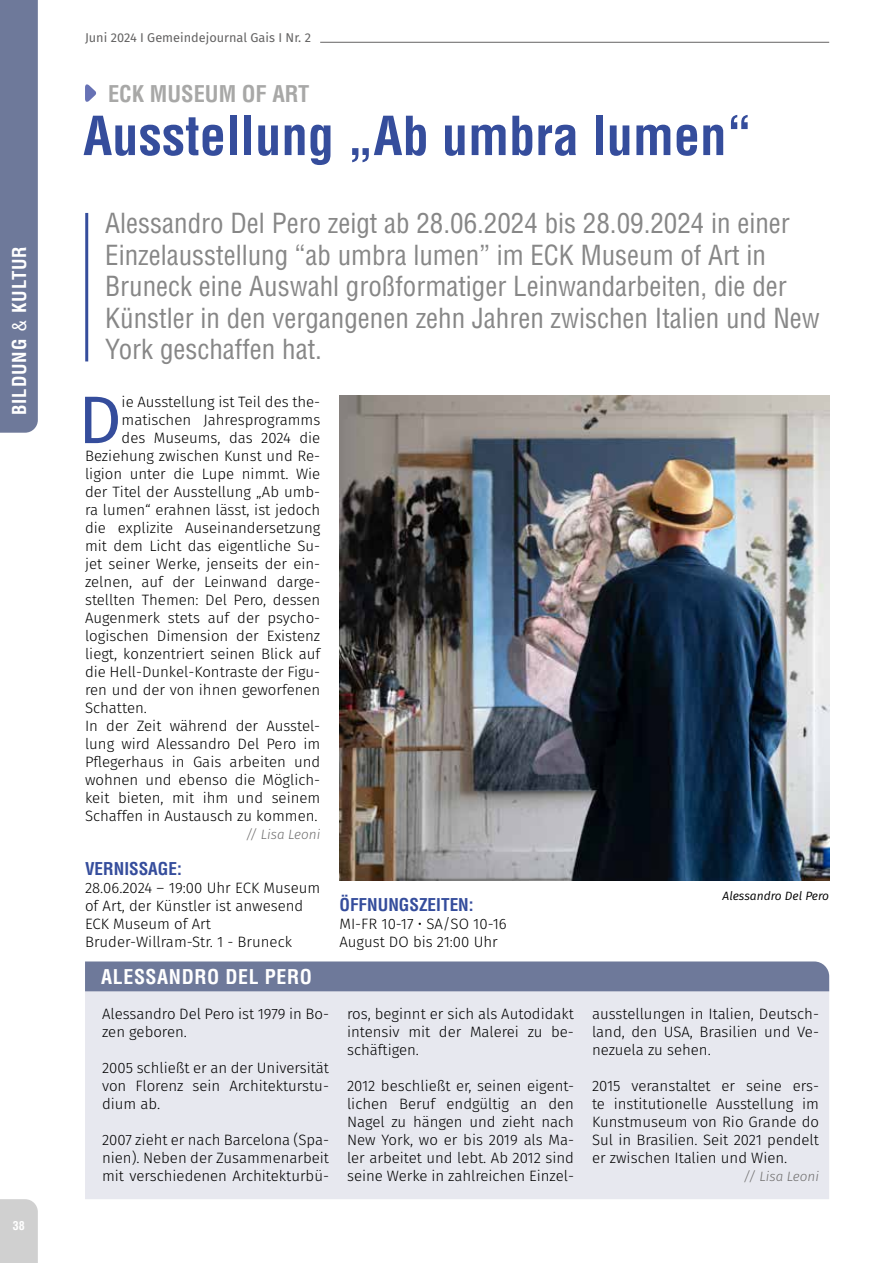
<style>
.page{position:relative;width:893px;height:1263px;background:#fff}
.page>*{position:absolute;margin:0;border:0;box-sizing:border-box;transform-origin:0 0}
.t1{font:67.2px "Fira Sans";color:#354d9c}
.t2{font:700 condensed 52.5px "Helvetica LT Std";color:#354d9c}
.t3{font:condensed 27px/31.5px "Helvetica LT Std";color:#878787}
.t4{font:700 condensed 22.5px "Helvetica LT Std";color:#a8a8a7}
.t5{font:700 condensed 19.95px "Helvetica LT Std";letter-spacing:.03em;color:#fff}
.t6{font:700 condensed 18.75px "Helvetica LT Std";letter-spacing:.05em;color:#fff}
.t7{font:700 condensed 17.25px "Helvetica LT Std";color:#354d9c}
.t8{font:300 15px/18px "Fira Sans";color:#000;text-align:justify}
.t9{font:italic 300 13.5px "Fira Sans";color:#706f6f}
.t10{font:12.75px "Fira Sans";color:#646363}
.t11{font:italic 12px "Fira Sans";color:#000}
.t12{font:700 condensed 12px "Helvetica LT Std";color:#fff}
.s1{font-weight:400}
</style>
<div class="page">
<div style="left:0;top:0;width:38px;height:433px;background:#6e799a"></div>
<div style="left:0;top:1199px;width:38px;height:64px;background:#d0d0d0"></div>
<hr style="left:320px;top:42px;width:509px;height:1px;background:#646363">
<svg style="left:85px;top:84px;width:11px;height:18px"></svg>
<hr style="left:85px;top:213px;width:3px;height:148px;background:#354d9c">
<div style="left:85px;top:991px;width:744px;height:208px;background:#e7e8ef"></div>
<div style="left:85px;top:961px;width:744px;height:30px;background:#6e799a"></div>
<img style="left:339px;top:395px;width:490px;height:485px">
<p class="t6" style="left:8px;top:415px;width:170px;rotate:-90deg">BILDUNG <span class="s1">&amp;</span> KULTUR</p>
<p class="t12" style="left:13px;top:1218px;width:14px">38</p>
<p class="t10" style="left:85px;top:28px;width:227px">Juni 2024 I Gemeindejournal Gais I Nr. 2</p>
<h3 class="t4" style="left:108px;top:80px;width:203px">ECK MUSEUM OF ART</h3>
<h2 class="t2" style="left:83px;top:103px;width:671px">Ausstellung „Ab umbra lumen“</h2>
<p class="t3" style="left:105px;top:208px;width:716px">Alessandro Del Pero zeigt ab 28.06.2024 bis 28.09.2024 in einer Einzelausstellung “ab umbra lumen” im ECK Museum of Art in Bruneck eine Auswahl großformatiger Leinwandarbeiten, die der Künstler in den vergangenen zehn Jahren zwischen Italien und New York geschaffen hat.</p>
<h1 class="t1" style="left:78px;top:369px;width:45px">D</h1>
<p class="t8" style="left:122px;top:393px;width:200px">ie Ausstellung ist Teil des the-</p>
<p class="t8" style="left:122px;top:411px;width:200px">matischen Jahresprogramms</p>
<p class="t8" style="left:122px;top:429px;width:200px">des Museums, das 2024 die</p>
<p class="t8" style="left:85px;top:447px;width:237px">Beziehung zwischen Kunst und Re-</p>
<p class="t8" style="left:85px;top:465px;width:237px">ligion unter die Lupe nimmt. Wie</p>
<p class="t8" style="left:85px;top:483px;width:237px">der Titel der Ausstellung „Ab umb-</p>
<p class="t8" style="left:85px;top:501px;width:237px">ra lumen“ erahnen lässt, ist jedoch</p>
<p class="t8" style="left:85px;top:519px;width:237px">die explizite Auseinandersetzung</p>
<p class="t8" style="left:85px;top:537px;width:237px">mit dem Licht das eigentliche Su-</p>
<p class="t8" style="left:85px;top:555px;width:237px">jet seiner Werke, jenseits der ein-</p>
<p class="t8" style="left:85px;top:573px;width:237px">zelnen, auf der Leinwand darge-</p>
<p class="t8" style="left:85px;top:591px;width:237px">stellten Themen: Del Pero, dessen</p>
<p class="t8" style="left:85px;top:609px;width:237px">Augenmerk stets auf der psycho-</p>
<p class="t8" style="left:85px;top:627px;width:237px">logischen Dimension der Existenz</p>
<p class="t8" style="left:85px;top:645px;width:237px">liegt, konzentriert seinen Blick auf</p>
<p class="t8" style="left:85px;top:663px;width:237px">die Hell-Dunkel-Kontraste der Figu-</p>
<p class="t8" style="left:85px;top:681px;width:237px">ren und der von ihnen geworfenen</p>
<p class="t8" style="left:85px;top:699px;width:63px">Schatten.</p>
<p class="t8" style="left:85px;top:717px;width:237px">In der Zeit während der Ausstel-</p>
<p class="t8" style="left:85px;top:735px;width:237px">lung wird Alessandro Del Pero im</p>
<p class="t8" style="left:85px;top:753px;width:237px">Pflegerhaus in Gais arbeiten und</p>
<p class="t8" style="left:85px;top:771px;width:237px">wohnen und ebenso die Möglich-</p>
<p class="t8" style="left:85px;top:789px;width:237px">keit bieten, mit ihm und seinem</p>
<p class="t8" style="left:85px;top:807px;width:234px">Schaffen in Austausch zu kommen.</p>
<p class="t9" style="left:246px;top:825px;width:76px">// Lisa Leoni</p>
<p class="t7" style="left:85px;top:858px;width:98px">VERNISSAGE:</p>
<p class="t8" style="left:85px;top:879px;width:237px;text-align:left">28.06.2024 – 19:00 Uhr ECK Museum of Art, der Künstler ist anwesend<br>ECK Museum of Art<br>Bruder-Willram-Str. 1 - Bruneck</p>
<h3 class="t5" style="left:101px;top:964px;width:212px">ALESSANDRO DEL PERO</h3>
<p class="t8" style="left:102px;top:1005px;width:228px">Alessandro Del Pero ist 1979 in Bo&shy;zen geboren.</p>
<p class="t8" style="left:102px;top:1059px;width:228px">2005 schließt er an der Universität von Florenz sein Architekturstu&shy;dium ab.</p>
<p class="t8" style="left:102px;top:1131px;width:228px">2007 zieht er nach Barcelona (Spa&shy;nien). Neben der Zusammenarbeit mit verschiedenen Architekturbü-</p>
<p class="t7" style="left:339px;top:894px;width:136px">ÖFFNUNGSZEITEN:</p>
<p class="t8" style="left:339px;top:915px;width:169px">MI-FR 10-17 • SA/SO 10-16<br>August DO bis 21:00 Uhr</p>
<p class="t8" style="left:347px;top:1005px;width:228px">ros, beginnt er sich als Autodidakt intensiv mit der Malerei zu be&shy;schäftigen.</p>
<p class="t8" style="left:347px;top:1077px;width:228px">2012 beschließt er, seinen eigent&shy;lichen Beruf endgültig an den Nagel zu hängen und zieht nach New York, wo er bis 2019 als Ma&shy;ler arbeitet und lebt. Ab 2012 sind seine Werke in zahlreichen Einzel-</p>
<p class="t11" style="left:723px;top:887px;width:108px">Alessandro Del Pero</p>
<p class="t8" style="left:592px;top:1005px;width:228px">ausstellungen in Italien, Deutsch&shy;land, den USA, Brasilien und Ve&shy;nezuela zu sehen.</p>
<p class="t8" style="left:592px;top:1077px;width:228px">2015 veranstaltet er seine ers&shy;te institutionelle Ausstellung im Kunstmuseum von Rio Grande do Sul in Brasilien. Seit 2021 pendelt er zwischen Italien und Wien.</p>
<p class="t9" style="left:743px;top:1167px;width:77px">// Lisa Leoni</p>
</div>
